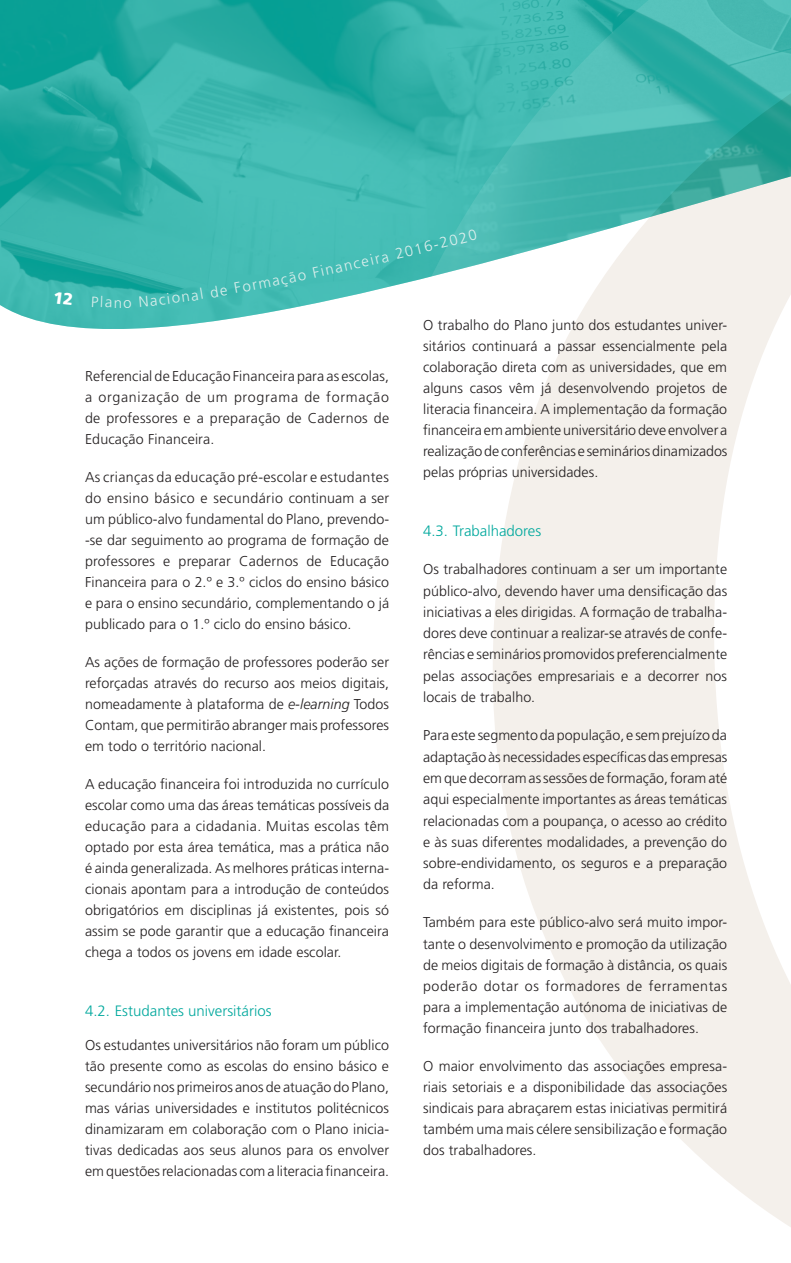
<style>
.page{position:relative;width:791px;height:1263px;background:#fff}
.page>*{position:absolute;margin:0;border:0;box-sizing:border-box;transform-origin:0 0}
.t1{font:300 15px "Frutiger LT Pro";color:#00a89d}
.t2{font:300 15px "Frutiger LT Pro";color:#dbeeec}
.Texto{font:300 14.25px/21px "Frutiger LT Pro";letter-spacing:.005em;color:#231f20;text-align:justify}
.s1{font-style:italic}
</style>
<div class="page">
<img style="left:0;top:0;width:342px;height:329px">
<svg style="left:342px;top:0;width:151px;height:298px;background:#48bbb3"></svg>
<svg style="left:493px;top:0;width:298px;height:1227px;fill:#f4f0eb"></svg>
<svg style="left:54px;top:292px;width:19px;height:13px"></svg>
<svg style="left:92px;top:296px;width:19px;height:12px"></svg>
<svg style="left:124px;top:300px;width:7px;height:8px"></svg>
<svg style="left:139px;top:288px;width:64px;height:19px"></svg>
<svg style="left:210px;top:282px;width:31px;height:16px"></svg>
<p class="t2" style="left:114px;top:294px;width:10px">n</p>
<p class="t2" style="left:403px;top:244px;width:75px;rotate:-14deg">016-2020</p>
<p class="t2" style="left:333px;top:260px;width:72px;rotate:-13deg">anceira 2</p>
<p class="t2" style="left:287px;top:269px;width:47px;rotate:-12deg">ão Fin</p>
<p class="t2" style="left:241px;top:278px;width:47px;rotate:-11deg">ormaç</p>
<p class="Texto" style="left:85px;top:365px;width:306px">Referencial de Educação Financeira para as escolas, a organização de um programa de formação de professores e a preparação de Cadernos de Educação Financeira.</p>
<p class="Texto" style="left:85px;top:466px;width:306px">As crianças da educação pré-escolar e estudantes do ensino básico e secundário continuam a ser um público-alvo fundamental do Plano, prevendo--se dar seguimento ao programa de formação de professores e preparar Cadernos de Educação Financeira para o 2.º e 3.º ciclos do ensino básico e para o ensino secundário, complementando o já publicado para o 1.º ciclo do ensino básico.</p>
<p class="Texto" style="left:85px;top:651px;width:306px">As ações de formação de professores poderão ser reforçadas através do recurso aos meios digitais, nomeadamente à plataforma de <span class="s1">e-learning</span> Todos Contam, que permitirão abranger mais professores em todo o território nacional.</p>
<p class="Texto" style="left:85px;top:773px;width:306px">A educação financeira foi introduzida no currículo escolar como uma das áreas temáticas possíveis da educação para a cidadania. Muitas escolas têm optado por esta área temática, mas a prática não é ainda generalizada. As melhores práticas interna&shy;cionais apontam para a introdução de conteúdos obrigatórios em disciplinas já existentes, pois só assim se pode garantir que a educação financeira chega a todos os jovens em idade escolar.</p>
<p class="t1" style="left:85px;top:1002px;width:188px">4.2. Estudantes universitários</p>
<p class="Texto" style="left:85px;top:1034px;width:306px">Os estudantes universitários não foram um público tão presente como as escolas do ensino básico e secundário nos primeiros anos de atuação do Plano, mas várias universidades e institutos politécnicos dinamizaram em colaboração com o Plano inicia&shy;tivas dedicadas aos seus alunos para os envolver em questões relacionadas com a literacia financeira.</p>
<p class="Texto" style="left:423px;top:314px;width:306px">O trabalho do Plano junto dos estudantes univer&shy;sitários continuará a passar essencialmente pela colaboração direta com as universidades, que em alguns casos vêm já desenvolvendo projetos de literacia financeira. A implementação da formação financeira em ambiente universitário deve envolver a realização de conferências e seminários dinamizados pelas próprias universidades.</p>
<p class="t1" style="left:423px;top:522px;width:120px">4.3. Trabalhadores</p>
<p class="Texto" style="left:423px;top:559px;width:306px">Os trabalhadores continuam a ser um importante público-alvo, devendo haver uma densificação das iniciativas a eles dirigidas. A formação de trabalha&shy;dores deve continuar a realizar-se através de confe&shy;rências e seminários promovidos preferencialmente pelas associações empresariais e a decorrer nos locais de trabalho.</p>
<p class="Texto" style="left:423px;top:725px;width:306px">Para este segmento da população, e sem prejuízo da adaptação às necessidades específicas das empresas em que decorram as sessões de formação, foram até aqui especialmente importantes as áreas temáticas relacionadas com a poupança, o acesso ao crédito e às suas diferentes modalidades, a prevenção do sobre-endividamento, os seguros e a preparação da reforma.</p>
<p class="Texto" style="left:423px;top:912px;width:306px">Também para este público-alvo será muito impor&shy;tante o desenvolvimento e promoção da utilização de meios digitais de formação à distância, os quais poderão dotar os formadores de ferramentas para a implementação autónoma de iniciativas de formação financeira junto dos trabalhadores.</p>
<p class="Texto" style="left:423px;top:1055px;width:306px">O maior envolvimento das associações empresa&shy;riais setoriais e a disponibilidade das associações sindicais para abraçarem estas iniciativas permitirá também uma mais célere sensibilização e formação dos trabalhadores.</p>
</div>
